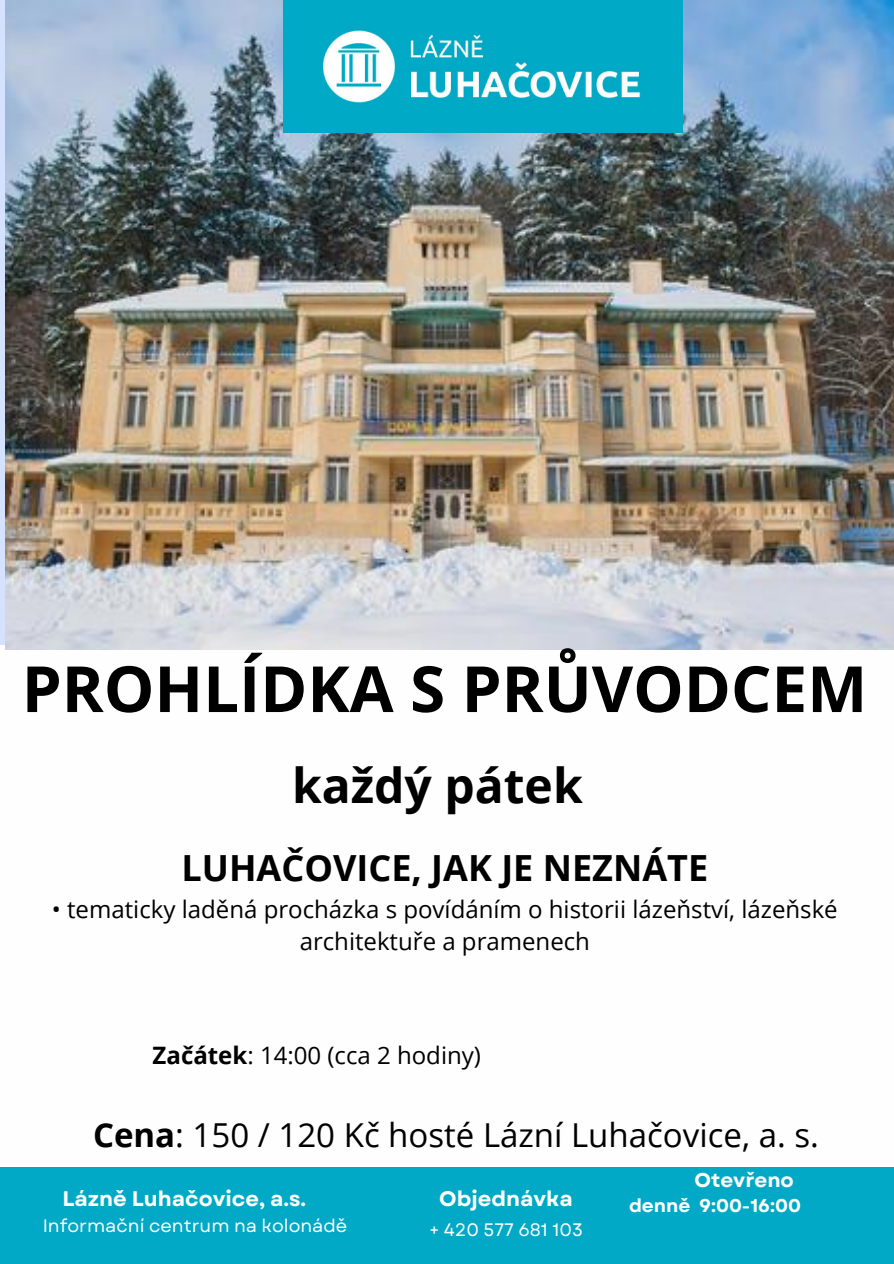
<style>
.page{position:relative;width:894px;height:1264px;background:#fff}
.page>*{position:absolute;margin:0;border:0;box-sizing:border-box;transform-origin:0 0}
.t1{font:700 63.6px "Open Sans";color:#000}
.t2{font:700 48px "Open Sans";color:#000}
.t3{font:700 36px "Open Sans";color:#000}
.t4{font:33px "Open Sans";color:#000}
.t5{font:24px/32.7px "Open Sans";color:#000;text-align:center}
.t6{font:700 21px "Garet";color:#fff}
.t7{font:700 19.95px "Garet";color:#fff}
.t8{font:700 18.45px "Garet";color:#fff}
.t9{font:18px "Garet";color:#fff}
.s1{font-weight:700}
</style>
<div class="page">
<div style="left:0;top:1167px;width:893px;height:96px;background:#02a9c6"></div>
<img style="left:5px;top:0;width:888px;height:649px">
<img style="left:284px;top:0;width:398px;height:133px">
<p class="t1" style="left:22px;top:644px;width:846px">PROHLÍDKA S PRŮVODCEM</p>
<h1 class="t2" style="left:292px;top:752px;width:292px">každý pátek</h1>
<h2 class="t3" style="left:181px;top:842px;width:528px">LUHAČOVICE, JAK JE NEZNÁTE</h2>
<h2 class="t5" style="left:52px;top:892px;width:787px">• tematicky laděná procházka s povídáním o historii lázeňství, lázeňské architektuře a pramenech</h2>
<h4 class="t5" style="left:152px;top:1038px;width:330px"><span class="s1">Začátek</span>: 14:00 (cca 2 hodiny)</h4>
<h4 class="t4" style="left:93px;top:1111px;width:727px"><span class="s1">Cena</span>: 150 / 120 Kč hosté Lázní Luhačovice, a. s.</h4>
<p class="t6" style="left:62px;top:1183px;width:245px">Lázně Luhačovice, a.s.</p>
<p class="t9" style="left:43px;top:1212px;width:306px">Informační centrum na kolonádě</p>
<p class="t6" style="left:439px;top:1183px;width:135px">Objednávka</p>
<p class="t9" style="left:429px;top:1216px;width:155px">+ 420 577 681 103</p>
<p class="t7" style="left:694px;top:1165px;width:101px">Otevřeno</p>
<p class="t8" style="left:628px;top:1192px;width:173px">denně 9:00-16:00</p>
</div>
